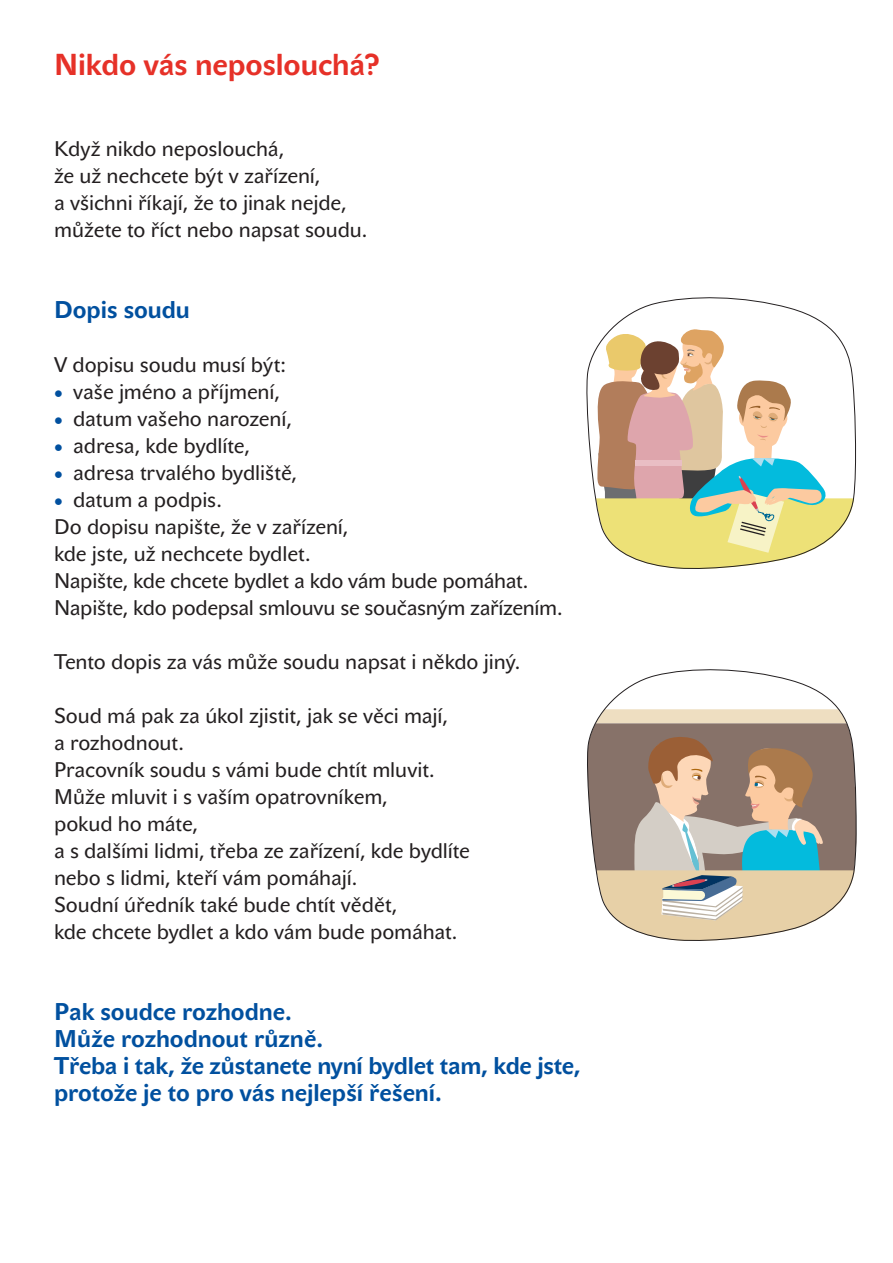
<style>
.page{position:relative;width:893px;height:1263px;background:#fff}
.page>*{position:absolute;margin:0;border:0;box-sizing:border-box;transform-origin:0 0}
.t1{font:700 30px "John Sans Text Pro";color:#e63128}
.t2{font:700 24px/27px "John Sans Text Pro";color:#01509f}
.t3{font:21px/27px "John Sans Text Pro";letter-spacing:-.005em;color:#231f20}
.s1{color:#01509f}
</style>
<div class="page">
<svg style="left:587px;top:669px;width:270px;height:272px"></svg>
<svg style="left:586px;top:297px;width:270px;height:272px"></svg>
<p class="t1" style="left:54px;top:47px;width:327px">Nikdo vás neposlouchá?</p>
<p class="t3" style="left:54px;top:136px;width:268px">Když nikdo neposlouchá,<br>že už nechcete být v zařízení,</p>
<p class="t3" style="left:54px;top:190px;width:294px">a všichni říkají, že to jinak nejde,</p>
<p class="t3" style="left:54px;top:217px;width:315px">můžete to říct nebo napsat soudu.</p>
<p class="t2" style="left:54px;top:297px;width:137px">Dopis soudu</p>
<p class="t3" style="left:54px;top:352px;width:233px">V dopisu soudu musí být:</p>
<p class="t3" style="left:54px;top:379px;width:228px"><span class="s1">•</span> vaše jméno a příjmení,</p>
<p class="t3" style="left:54px;top:406px;width:240px"><span class="s1">•</span> datum vašeho narození,</p>
<p class="t3" style="left:54px;top:433px;width:198px"><span class="s1">•</span> adresa, kde bydlíte,</p>
<p class="t3" style="left:54px;top:460px;width:245px"><span class="s1">•</span> adresa trvalého bydliště,</p>
<p class="t3" style="left:54px;top:487px;width:169px"><span class="s1">•</span> datum a podpis.</p>
<p class="t3" style="left:54px;top:514px;width:296px">Do dopisu napište, že v zařízení,</p>
<p class="t3" style="left:54px;top:541px;width:258px">kde jste, už nechcete bydlet.</p>
<p class="t3" style="left:54px;top:568px;width:476px">Napište, kde chcete bydlet a kdo vám bude pomáhat.</p>
<p class="t3" style="left:54px;top:595px;width:510px">Napište, kdo podepsal smlouvu se současným zařízením.</p>
<p class="t3" style="left:54px;top:649px;width:468px">Tento dopis za vás může soudu napsat i někdo jiný.</p>
<p class="t3" style="left:54px;top:703px;width:396px">Soud má pak za úkol zjistit, jak se věci mají,</p>
<p class="t3" style="left:54px;top:730px;width:131px">a rozhodnout.</p>
<p class="t3" style="left:54px;top:757px;width:382px">Pracovník soudu s vámi bude chtít mluvit.</p>
<p class="t3" style="left:54px;top:784px;width:335px">Může mluvit i s vaším opatrovníkem,</p>
<p class="t3" style="left:54px;top:811px;width:146px">pokud ho máte,</p>
<p class="t3" style="left:54px;top:838px;width:417px">a s dalšími lidmi, třeba ze zařízení, kde bydlíte nebo s lidmi, kteří vám pomáhají.</p>
<p class="t3" style="left:54px;top:892px;width:405px">Soudní úředník také bude chtít vědět,<br>kde chcete bydlet a kdo vám bude pomáhat.</p>
<p class="t2" style="left:54px;top:999px;width:239px">Pak soudce rozhodne.</p>
<p class="t2" style="left:54px;top:1026px;width:271px">Může rozhodnout různě.</p>
<p class="t2" style="left:54px;top:1053px;width:528px">Třeba i tak, že zůstanete nyní bydlet tam, kde jste, protože je to pro vás nejlepší řešení.</p>
</div>
